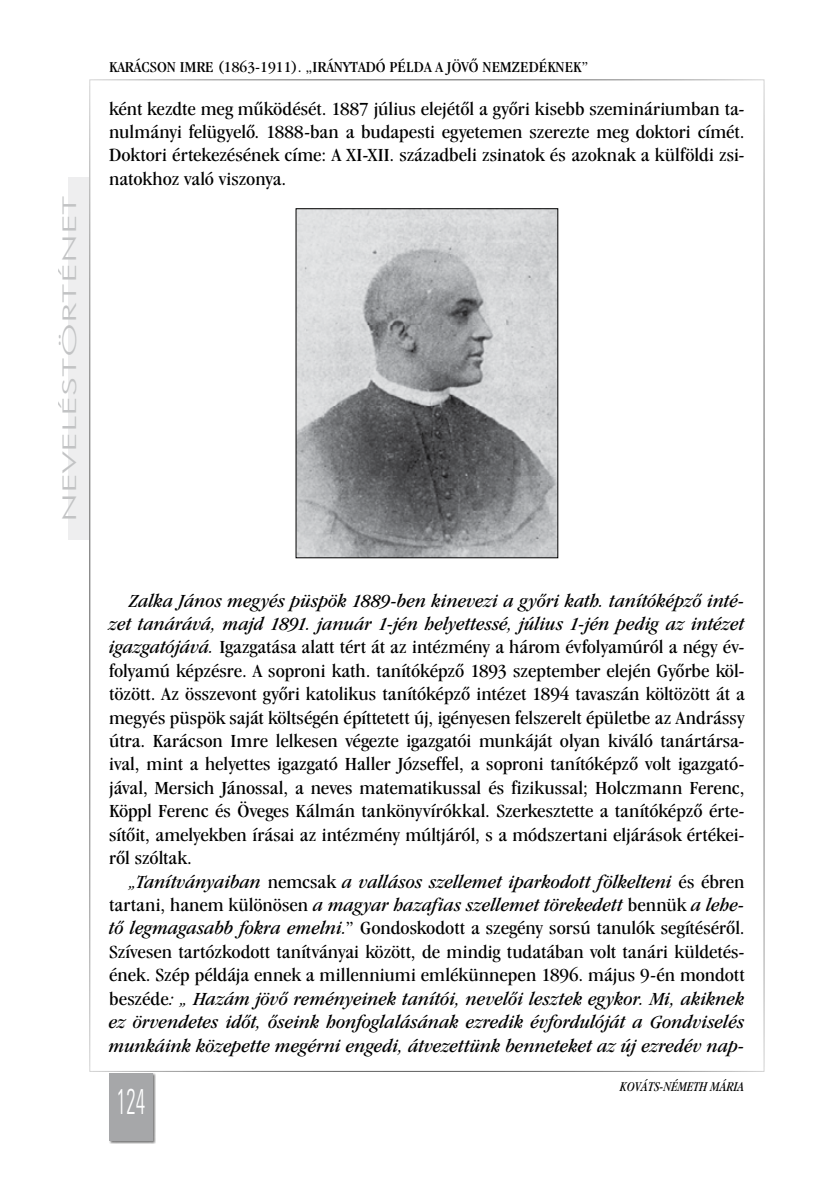
<style>
.page{position:relative;width:834px;height:1181px;background:#fff}
.page>*{position:absolute;margin:0;border:0;box-sizing:border-box;transform-origin:0 0}
.t1{font:300 35.7px "Zurich Lt Cn BT";color:#fff;scale:.59 1}
.t2{font:19.25px/23.4px "Garmd ITC Bk Cn BT";color:#000;text-align:justify;scale:1.15 1}
.t3{font:italic 19.25px/23.4px "Garmd ITC Bk Cn BT";color:#000;text-align:justify;scale:1.15 1}
.t4{font:300 18.9px "Futura Lt BT";color:#808285;scale:2.06 1}
.t5{font:15.75px "Garmd ITC Bk Cn BT";color:#000;scale:1.15 1}
.t6{font:italic 14px "Garmd ITC Bk Cn BT";color:#000}
.s1{font-style:italic}
.s2{font-style:normal}
</style>
<div class="page">
<div style="left:68px;top:177px;width:21px;height:363px;background:#eeeeef"></div>
<div style="left:109px;top:1072px;width:47px;height:71px;background:#000;opacity:.75"></div>
<div style="left:109px;top:1072px;width:44px;height:68px;background:#a6a7a9"></div>
<img style="left:297px;top:210px;width:259px;height:346px">
<div style="left:295px;top:208px;width:263px;height:350px;border:1px solid #000"></div>
<p class="t4" style="left:58px;top:522px;width:160px;rotate:-90deg">NEVELÉSTÖRTÉNET</p>
<p class="t5" style="left:109px;top:58px;width:418px">KARÁCSON IMRE (1863-1911). „IRÁNYTADÓ PÉLDA A JÖVŐ NEMZEDÉKNEK”</p>
<p class="t2" style="left:109px;top:97px;width:554px">ként kezdte meg működését. 1887 július elejétől a győri kisebb szemináriumban ta&shy;nulmányi felügyelő. 1888-ban a budapesti egyetemen szerezte meg doktori címét.<br>Doktori értekezésének címe: A XI-XII. századbeli zsinatok és azoknak a külföldi zsi&shy;natokhoz való viszonya.</p>
<p class="t2" style="left:109px;top:588px;width:554px;text-indent:20px"><span class="s1">Zalka János megyés püspök 1889-ben kinevezi a győri kath. tanítóképző inté&shy;zet tanárává, majd 1891. január 1-jén helyettessé, július 1-jén pedig az intézet igazgatójává.</span> Igazgatása alatt tért át az intézmény a három évfolyamúról a négy év&shy;folyamú képzésre. A soproni kath. tanítóképző 1893 szeptember elején Győrbe köl&shy;tözött. Az összevont győri katolikus tanítóképző intézet 1894 tavaszán költözött át a megyés püspök saját költségén építtetett új, igényesen felszerelt épületbe az Andrássy útra. Karácson Imre lelkesen végezte igazgatói munkáját olyan kiváló tanártársa&shy;ival, mint a helyettes igazgató Haller Józseffel, a soproni tanítóképző volt igazgató&shy;jával, Mersich Jánossal, a neves matematikussal és fizikussal; Holczmann Ferenc, Köppl Ferenc és Öveges Kálmán tankönyvírókkal. Szerkesztette a tanítóképző érte&shy;sítőit, amelyekben írásai az intézmény múltjáról, s a módszertani eljárások értékei&shy;ről szóltak.</p>
<p class="t3" style="left:109px;top:869px;width:554px;text-indent:20px">„Tanítványaiban <span class="s2">nemcsak</span> a vallásos szellemet iparkodott fölkelteni <span class="s2">és ébren tartani, hanem különösen</span> a magyar hazafias szellemet törekedett <span class="s2">bennük</span> a lehe&shy;tő legmagasabb fokra emelni.<span class="s2">” Gondoskodott a szegény sorsú tanulók segítéséről.<br>Szívesen tartózkodott tanítványai között, de mindig tudatában volt tanári küldetés&shy;ének. Szép példája ennek a millenniumi emlékünnepen 1896. május 9-én mondott beszéde</span>: „ Hazám jövő reményeinek tanítói, nevelői lesztek egykor. Mi, akiknek ez örvendetes időt, őseink honfoglalásának ezredik évfordulóját a Gondviselés munkáink közepette megérni engedi, átvezettünk benneteket az új ezredév nap-</p>
<h1 class="t1" style="left:116px;top:1080px;width:51px">124</h1>
<p class="t6" style="left:620px;top:1078px;width:126px">KOVÁTS-NÉMETH MÁRIA</p>
</div>
